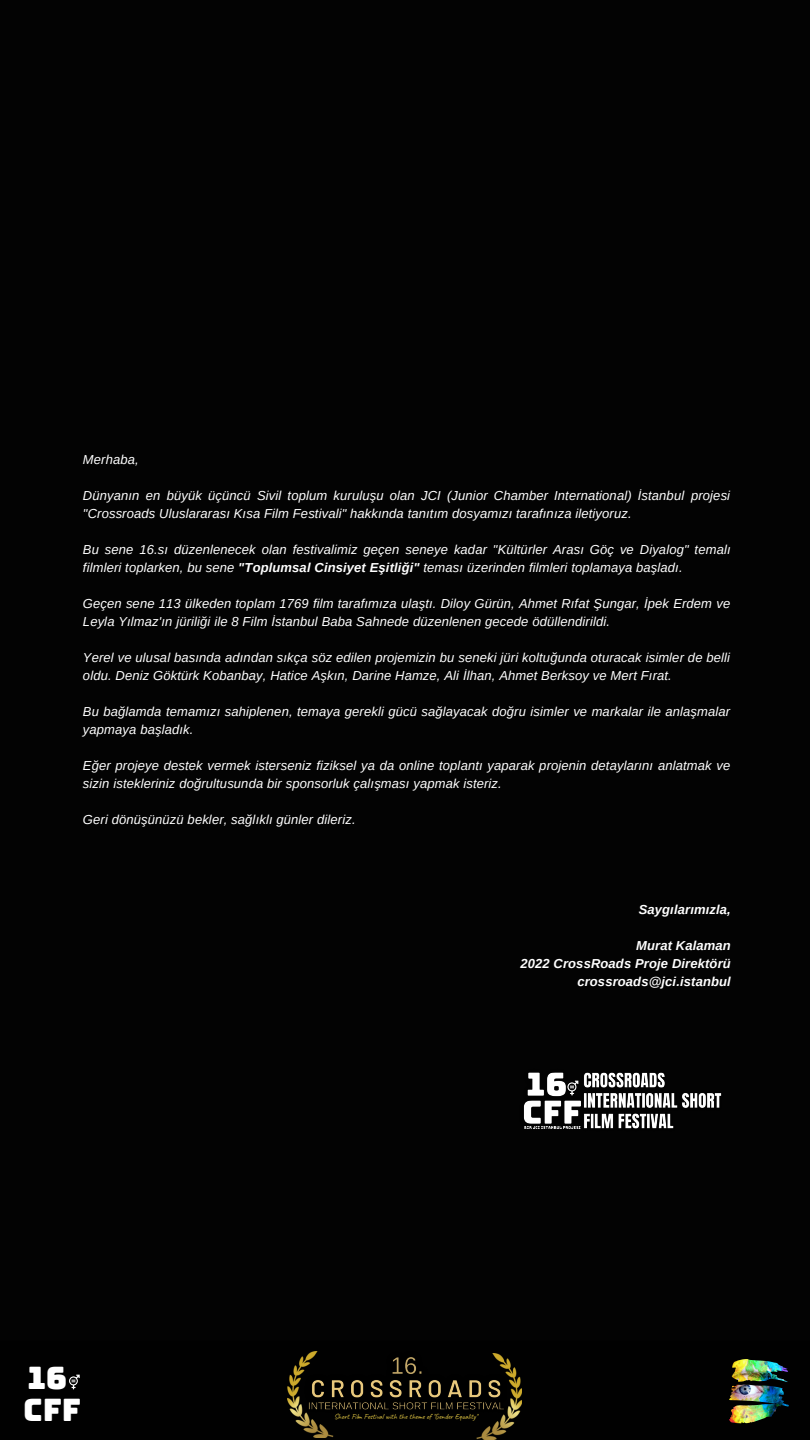
<style>
.page{position:relative;width:810px;height:1440px;background:#030303}
.page>*{position:absolute;margin:0;border:0;box-sizing:border-box;transform-origin:0 0}
.t1{font:31px/32.1px "Bungee";color:#fff}
.t2{font:italic 13px/18px "Arimo";letter-spacing:.01em;color:#fff}
.t3{font:italic 700 13px/18px "Arimo";letter-spacing:.01em;color:#fff;text-align:right}
.t4{font:7.7px "Caveat";color:#eace46}
.s1{font-weight:700}
</style>
<div class="page">
<img style="left:69px;top:1374px;width:11px;height:16px">
<img style="left:731px;top:1359px;width:57px;height:45px">
<img style="left:338px;top:1380px;width:135px;height:30px">
<img style="left:380px;top:1357px;width:54px;height:33px">
<img style="left:473px;top:1353px;width:49px;height:87px">
<img style="left:288px;top:1352px;width:50px;height:86px">
<img style="left:528px;top:1072px;width:38px;height:18px">
<img style="left:524px;top:1090px;width:56px;height:34px">
<img style="left:567px;top:1080px;width:12px;height:15px">
<img style="left:524px;top:1126px;width:56px;height:3px">
<img style="left:580px;top:1072px;width:142px;height:57px">
<p class="t2" style="left:83px;top:450px;width:57px">Merhaba,</p>
<p class="t2" style="left:83px;top:486px;width:649px">Dünyanın en büyük üçüncü Sivil toplum kuruluşu olan JCI (Junior Chamber International) İstanbul projesi "Crossroads Uluslararası Kısa Film Festivali" hakkında tanıtım dosyamızı tarafınıza iletiyoruz.</p>
<p class="t2" style="left:83px;top:540px;width:649px">Bu sene 16.sı düzenlenecek olan festivalimiz geçen seneye kadar "Kültürler Arası Göç ve Diyalog" temalı filmleri toplarken, bu sene <span class="s1">"Toplumsal Cinsiyet Eşitliği"</span> teması üzerinden filmleri toplamaya başladı.</p>
<p class="t2" style="left:83px;top:594px;width:649px">Geçen sene 113 ülkeden toplam 1769 film tarafımıza ulaştı. Diloy Gürün, Ahmet Rıfat Şungar, İpek Erdem ve<br>Leyla Yılmaz'ın jüriliği ile 8 Film İstanbul Baba Sahnede düzenlenen gecede ödüllendirildi.</p>
<p class="t2" style="left:83px;top:648px;width:649px">Yerel ve ulusal basında adından sıkça söz edilen projemizin bu seneki jüri koltuğunda oturacak isimler de belli oldu. Deniz Göktürk Kobanbay, Hatice Aşkın, Darine Hamze, Ali İlhan, Ahmet Berksoy ve Mert Fırat.</p>
<p class="t2" style="left:83px;top:702px;width:649px">Bu bağlamda temamızı sahiplenen, temaya gerekli gücü sağlayacak doğru isimler ve markalar ile anlaşmalar yapmaya başladık.</p>
<p class="t2" style="left:83px;top:756px;width:649px">Eğer projeye destek vermek isterseniz fiziksel ya da online toplantı yaparak projenin detaylarını anlatmak ve sizin istekleriniz doğrultusunda bir sponsorluk çalışması yapmak isteriz.</p>
<p class="t2" style="left:83px;top:810px;width:274px">Geri dönüşünüzü bekler, sağlıklı günler dileriz.</p>
<h1 class="t1" style="left:23px;top:1361px;width:59px">16 cff</h1>
<p class="t3" style="left:639px;top:900px;width:94px">Saygılarımızla,</p>
<p class="t3" style="left:520px;top:936px;width:212px">Murat Kalaman<br>2022 CrossRoads Proje Direktörü crossroads@jci.istanbul</p>
<p class="t4" style="left:334px;top:1412px;width:145px">Short Film Festival with the theme of "Gender Equality"</p>
</div>
